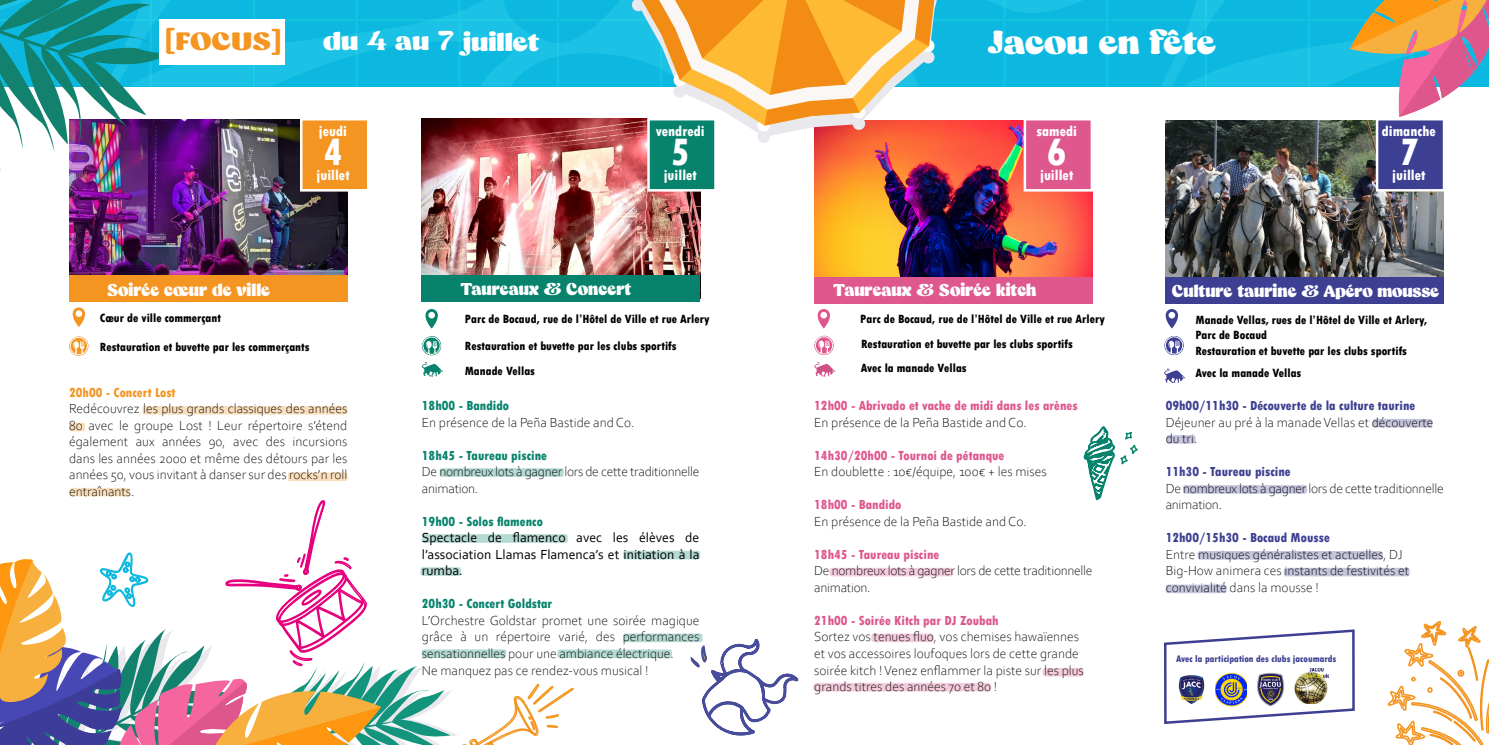
<style>
.page{position:relative;width:1489px;height:745px;background:#fff}
.page>*{position:absolute;margin:0;border:0;box-sizing:border-box;transform-origin:0 0}
.t1{font:800 condensed 40px "Tw Cen";color:#fff}
.t2{font:900 35px "Capuche Trial";color:#fff;scale:1.14 1}
.t3{font:900 27.5px "Capuche Trial";letter-spacing:-.005em;color:#fff;scale:1.14 1}
.t4{font:900 27.5px "Capuche Trial";letter-spacing:-.005em;color:#f49522;scale:1.14 1}
.t5{font:900 18.75px "Capuche Trial";color:#fff}
.t6{font:800 condensed 15px "Tw Cen";color:#fff}
.t7{font:300 13.75px/16.5px "Corbel";color:#000}
.t8{font:300 13.75px/16.5px "Corbel";letter-spacing:-.02em;color:#000}
.t9{font:800 condensed 13.75px "Tw Cen";color:#de578d}
.t10{font:800 condensed 13.75px "Tw Cen";color:#3d4092}
.t11{font:13.75px/16.5px "Corbel";color:#000;text-align:justify}
.t12{font:800 condensed 13.75px "Tw Cen";color:#07836d}
.t13{font:800 condensed 13.75px "Tw Cen";color:#f49522}
.t14{font:800 condensed 12.5px/15px "Tw Cen";color:#000}
.t15{font:800 condensed 10px "Tw Cen";color:#3d4092}
.s1{font-family:"Richard Samuels";font-weight:400}
.s2{font-size:18.25px}
</style>
<div class="page">
<svg style="left:169px;top:0;width:462px;height:86px;fill:#0db8e0"></svg>
<svg style="left:952px;top:0;width:397px;height:86px;fill:#0db8e0"></svg>
<img style="left:422px;top:119px;width:278px;height:156px">
<img style="left:69px;top:119px;width:278px;height:157px">
<img style="left:814px;top:120px;width:278px;height:157px">
<img style="left:1165px;top:120px;width:278px;height:157px">
<div style="left:1166px;top:435px;width:29px;height:8px;background:#c5c6de;border-radius:2px"></div>
<div style="left:813px;top:682px;width:178px;height:9px;background:#f5ccdd;border-radius:3px"></div>
<div style="left:1042px;top:667px;width:41px;height:9px;background:#f5ccdd;border-radius:3px"></div>
<div style="left:871px;top:633px;width:62px;height:8px;background:#f5ccdd;border-radius:3px"></div>
<div style="left:829px;top:567px;width:124px;height:9px;background:#f5ccdd;border-radius:3px"></div>
<div style="left:1165px;top:584px;width:61px;height:8px;background:#c5c6de;border-radius:2px"></div>
<div style="left:1283px;top:567px;width:126px;height:9px;background:#c5c6de;border-radius:2px"></div>
<div style="left:1197px;top:550px;width:185px;height:9px;background:#c5c6de;border-radius:2px"></div>
<div style="left:1182px;top:485px;width:124px;height:8px;background:#c5c6de;border-radius:2px"></div>
<div style="left:1372px;top:418px;width:59px;height:9px;background:#c5c6de;border-radius:2px"></div>
<div style="left:623px;top:633px;width:79px;height:8px;background:#b5dad3;border-radius:2px"></div>
<div style="left:557px;top:649px;width:114px;height:8px;background:#b5dad3;border-radius:2px"></div>
<div style="left:422px;top:275px;width:278px;height:26px;background:#07836d"></div>
<div style="left:69px;top:276px;width:278px;height:26px;background:#f49522"></div>
<div style="left:1165px;top:277px;width:278px;height:26px;background:#3d4092"></div>
<div style="left:814px;top:277px;width:278px;height:26px;background:#de578d"></div>
<div style="left:142px;top:406px;width:205px;height:8px;background:#fbdfbd;border-radius:2px"></div>
<div style="left:69px;top:422px;width:16px;height:9px;background:#fbdfbd;border-radius:2px"></div>
<div style="left:288px;top:472px;width:59px;height:9px;background:#fbdfbd;border-radius:2px"></div>
<div style="left:623px;top:550px;width:77px;height:9px;background:#b5dad3;border-radius:2px"></div>
<div style="left:439px;top:468px;width:124px;height:8px;background:#b5dad3;border-radius:2px"></div>
<div style="left:70px;top:487px;width:60px;height:9px;background:#fbdfbd;border-radius:2px"></div>
<svg style="left:425px;top:309px;width:13px;height:19px"></svg>
<div style="left:428px;top:311px;width:7px;height:7px;background:#fff;border-radius:50%"></div>
<svg style="left:817px;top:309px;width:13px;height:19px"></svg>
<div style="left:820px;top:311px;width:7px;height:7px;background:#fff;border-radius:50%"></div>
<svg style="left:1165px;top:309px;width:12px;height:19px"></svg>
<svg style="left:1168px;top:311px;width:7px;height:7px"></svg>
<svg style="left:1387px;top:620px;width:101px;height:124px"></svg>
<svg style="left:814px;top:335px;width:19px;height:20px"></svg>
<svg style="left:422px;top:336px;width:19px;height:19px"></svg>
<svg style="left:1164px;top:336px;width:19px;height:19px"></svg>
<svg style="left:72px;top:307px;width:13px;height:20px"></svg>
<svg style="left:631px;top:0;width:321px;height:143px"></svg>
<svg style="left:631px;top:0;width:315px;height:132px"></svg>
<svg style="left:1349px;top:0;width:139px;height:117px"></svg>
<svg style="left:0;top:0;width:169px;height:170px"></svg>
<svg style="left:1083px;top:426px;width:55px;height:75px"></svg>
<svg style="left:0;top:500px;width:574px;height:244px"></svg>
<div style="left:647px;top:118px;width:69px;height:73px;background:#07836d;border:2px solid #fff"></div>
<div style="left:300px;top:118px;width:69px;height:73px;background:#f49522;border:2px solid #fff"></div>
<svg style="left:422px;top:362px;width:21px;height:15px"></svg>
<div style="left:159px;top:19px;width:126px;height:46px;background:#fff"></div>
<div style="left:1023px;top:118px;width:70px;height:73px;background:#de578d;border:2px solid #fff"></div>
<div style="left:1375px;top:118px;width:70px;height:73px;background:#3d4092;border:2px solid #fff"></div>
<svg style="left:814px;top:362px;width:21px;height:15px"></svg>
<svg style="left:1164px;top:368px;width:20px;height:15px"></svg>
<svg style="left:1164px;top:629px;width:191px;height:95px"></svg>
<img style="left:1176px;top:671px;width:31px;height:35px">
<img style="left:1215px;top:671px;width:31px;height:35px">
<img style="left:1254px;top:671px;width:31px;height:35px">
<img style="left:1293px;top:668px;width:34px;height:35px">
<svg style="left:652px;top:550px;width:169px;height:186px"></svg>
<svg style="left:69px;top:336px;width:20px;height:20px"></svg>
<h3 class="t4" style="left:164px;top:25px;width:105px">[FOCUS]</h3>
<h3 class="t3" style="left:323px;top:26px;width:191px">du <span class="s1">4</span> au <span class="s1">7</span> juillet</h3>
<p class="t6" style="left:319px;top:122px;width:30px">jeudi</p>
<h1 class="t1" style="left:323px;top:128px;width:21px">4</h1>
<p class="t6" style="left:316px;top:166px;width:35px">juillet</p>
<p class="t6" style="left:655px;top:122px;width:51px">vendredi</p>
<h1 class="t1" style="left:670px;top:128px;width:21px">5</h1>
<p class="t6" style="left:663px;top:166px;width:35px">juillet</p>
<h2 class="t2" style="left:987px;top:23px;width:202px">Jacou en fête</h2>
<p class="t6" style="left:1036px;top:122px;width:42px">samedi</p>
<h1 class="t1" style="left:1046px;top:128px;width:21px">6</h1>
<p class="t6" style="left:1040px;top:166px;width:35px">juillet</p>
<p class="t6" style="left:1381px;top:122px;width:55px">dimanche</p>
<h1 class="t1" style="left:1398px;top:128px;width:21px">7</h1>
<p class="t6" style="left:1392px;top:166px;width:35px">juillet</p>
<h3 class="t5" style="left:107px;top:279px;width:164px">Soirée cœur de ville</h3>
<h3 class="t5" style="left:461px;top:278px;width:172px">Taureaux &amp; Concert</h3>
<h3 class="t5" style="left:833px;top:279px;width:204px">Taureaux &amp; Soirée kitch</h3>
<h3 class="t5" style="left:1171px;top:280px;width:269px">Culture taurine <span class="s2">&amp; Apéro mousse</span></h3>
<p class="t14" style="left:100px;top:310px;width:123px">Cœur de ville commerçant</p>
<p class="t14" style="left:100px;top:339px;width:211px">Restauration et buvette par les commerçants</p>
<p class="t14" style="left:465px;top:338px;width:213px">Restauration et buvette par les clubs sportifs</p>
<p class="t14" style="left:465px;top:311px;width:246px">Parc de Bocaud, rue de l’Hôtel de Ville et rue Arlery</p>
<p class="t14" style="left:860px;top:311px;width:246px">Parc de Bocaud, rue de l’Hôtel de Ville et rue Arlery</p>
<p class="t14" style="left:861px;top:336px;width:213px">Restauration et buvette par les clubs sportifs</p>
<p class="t14" style="left:1195px;top:312px;width:233px">Manade Vellas, rues de l’Hôtel de Ville et Arlery,<br>Parc de Bocaud</p>
<p class="t14" style="left:1195px;top:344px;width:213px">Restauration et buvette par les clubs sportifs</p>
<p class="t13" style="left:69px;top:384px;width:108px">20h00 - Concert Lost</p>
<p class="t7" style="left:69px;top:400px;width:280px;text-align:justify">Redécouvrez les plus grands classiques des années 80 avec le groupe Lost ! Leur répertoire s’étend également aux années 90, avec des incursions dans les années 2000 et même des détours par les années 50, vous invitant à danser sur des rocks’n roll entraînants.</p>
<p class="t14" style="left:860px;top:361px;width:107px">Avec la manade Vellas</p>
<p class="t14" style="left:464px;top:363px;width:72px">Manade Vellas</p>
<p class="t14" style="left:1195px;top:365px;width:107px">Avec la manade Vellas</p>
<p class="t9" style="left:814px;top:397px;width:265px">12h00 - Abrivado et vache de midi dans les arènes</p>
<p class="t7" style="left:814px;top:413px;width:214px">En présence de la Peña Bastide and Co.</p>
<p class="t9" style="left:814px;top:447px;width:192px">14h30/20h00 - Tournoi de pétanque</p>
<p class="t7" style="left:814px;top:462px;width:234px">En doublette : 10€/équipe, 100€ + les mises</p>
<p class="t9" style="left:814px;top:496px;width:89px">18h00 - Bandido</p>
<p class="t7" style="left:814px;top:512px;width:214px">En présence de la Peña Bastide and Co.</p>
<p class="t9" style="left:814px;top:546px;width:127px">18h45 - Taureau piscine</p>
<p class="t8" style="left:814px;top:561px;width:280px">De nombreux lots à gagner lors de cette traditionnelle animation.</p>
<p class="t9" style="left:814px;top:612px;width:186px">21h00 - Soirée Kitch par DJ Zoubah</p>
<p class="t7" style="left:814px;top:627px;width:271px">Sortez vos tenues fluo, vos chemises hawaïennes et vos accessoires loufoques lors de cette grande soirée kitch ! Venez enflammer la piste sur les plus grands titres des années 70 et 80 !</p>
<p class="t10" style="left:1165px;top:397px;width:251px">09h00/11h30 - Découverte de la culture taurine</p>
<p class="t7" style="left:1165px;top:413px;width:269px">Déjeuner au pré à la manade Vellas et découverte du tri.</p>
<p class="t10" style="left:1165px;top:463px;width:127px">11h30 - Taureau piscine</p>
<p class="t8" style="left:1165px;top:479px;width:279px">De nombreux lots à gagner lors de cette traditionnelle animation.</p>
<p class="t10" style="left:1165px;top:529px;width:166px">12h00/15h30 - Bocaud Mousse</p>
<p class="t7" style="left:1165px;top:545px;width:245px">Entre musiques généralistes et actuelles, DJ<br>Big-How animera ces instants de festivités et convivialité dans la mousse !</p>
<p class="t12" style="left:422px;top:397px;width:89px">18h00 - Bandido</p>
<p class="t7" style="left:422px;top:413px;width:214px">En présence de la Peña Bastide and Co.</p>
<p class="t12" style="left:422px;top:447px;width:127px">18h45 - Taureau piscine</p>
<p class="t8" style="left:422px;top:462px;width:279px">De nombreux lots à gagner lors de cette traditionnelle animation.</p>
<p class="t12" style="left:422px;top:513px;width:122px">19h00 - Solos flamenco</p>
<p class="t11" style="left:422px;top:529px;width:279px">Spectacle de flamenco avec les élèves de l’association Llamas Flamenca’s et initiation à la rumba.</p>
<p class="t12" style="left:422px;top:595px;width:132px">20h30 - Concert Goldstar</p>
<p class="t7" style="left:422px;top:611px;width:279px">L’Orchestre Goldstar promet une soirée magique grâce à un répertoire varié, des performances sensationnelles pour une ambiance électrique.<br>Ne manquez pas ce rendez-vous musical !</p>
<p class="t15" style="left:1176px;top:653px;width:162px">Avec la participation des clubs jacoumards</p>
</div>
